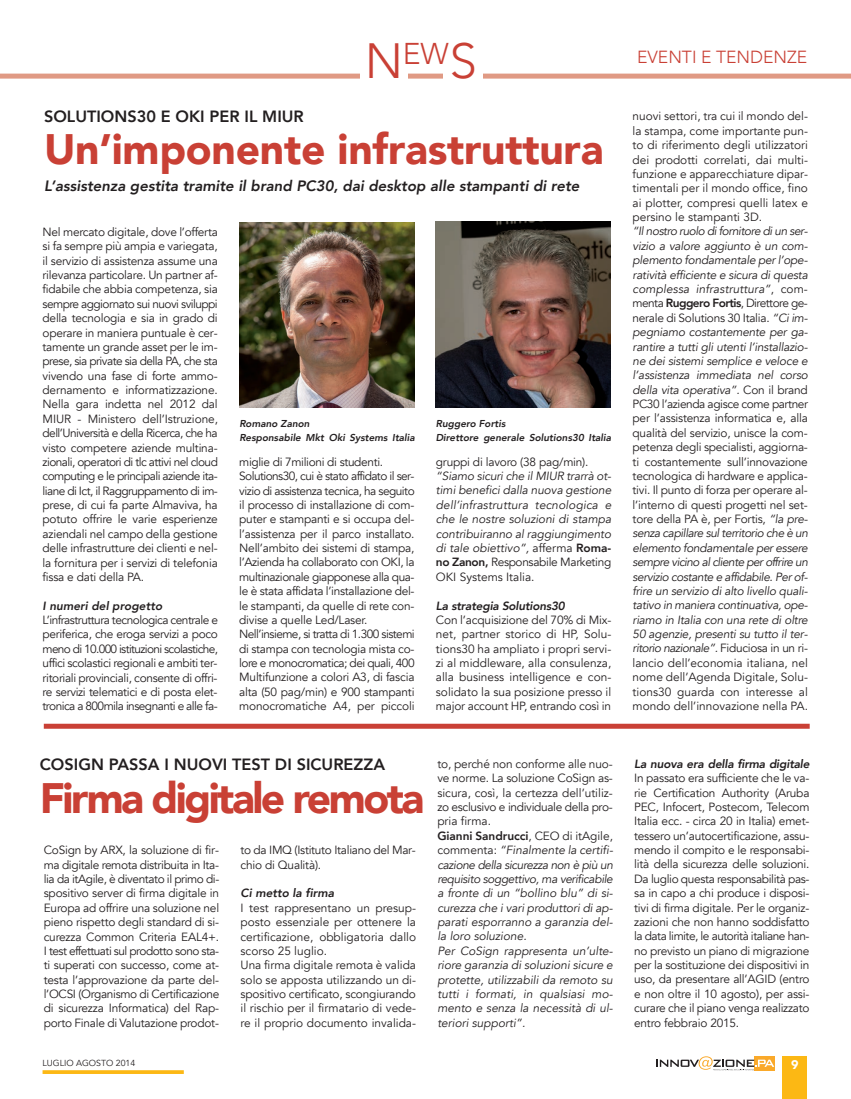
<style>
.page{position:relative;width:851px;height:1099px;background:#fff}
.page>*{position:absolute;margin:0;border:0;box-sizing:border-box;transform-origin:0 0}
.t1{font:300 49.38px "Avenir";color:#c94035}
.t2{font:900 42.5px "Avenir";letter-spacing:-.005em;color:#c94035}
.t3{font:900 42.5px "Avenir";letter-spacing:-.06em;color:#c94035}
.t4{font:300 30px "Avenir";color:#c94035}
.t5{font:300 17.5px "Avenir";color:#c94035}
.t6{font:800 16.25px "Avenir";color:#231f20}
.t7{font:italic 800 15px "Avenir";color:#231f20}
.t8{font:900 12.5px "Avenir";color:#fff}
.t9{font:11.88px/14.4px "Avenir";letter-spacing:-.015em;color:#231f20;text-align:justify}
.t10{font:italic 11.88px/14.4px "Avenir";color:#231f20;text-align:justify}
.t11{font:italic 800 11.88px "Avenir";letter-spacing:-.02em;color:#231f20}
.t12{font:italic 800 11.88px "Avenir";color:#231f20}
.t13{font:italic 800 10px/13.8px "Avenir";color:#231f20}
.t14{font:8.75px "Avenir";color:#231f20}
.s1{font-style:normal}
.s2{font-weight:800;font-style:normal}
</style>
<div class="page">
<div style="left:0;top:74px;width:850px;height:5px;background:#e09a84"></div>
<div style="left:360px;top:28px;width:48px;height:74px;background:#fff"></div>
<div style="left:443px;top:28px;width:39px;height:75px;background:#fff"></div>
<div style="left:782px;top:1056px;width:25px;height:42px;background:#fcb814"></div>
<svg style="left:656px;top:1056px;width:118px;height:14px"></svg>
<hr style="left:43px;top:1070px;width:141px;height:3px;background:#fcb814">
<img style="left:239px;top:223px;width:176px;height:184px">
<img style="left:435px;top:222px;width:175px;height:185px">
<div style="left:44px;top:723px;width:765px;height:5px;background:#c94035"></div>
<h1 class="t1" style="left:365px;top:31px;width:113px">N S</h1>
<h3 class="t4" style="left:403px;top:36px;width:48px">EW</h3>
<h3 class="t6" style="left:44px;top:103px;width:261px">SOLUTIONS30 E OKI PER IL MIUR</h3>
<h2 class="t2" style="left:44px;top:113px;width:561px">Un’imponente infrastruttura</h2>
<p class="t7" style="left:44px;top:176px;width:537px">L’assistenza gestita tramite il brand PC30, dai desktop alle stampanti di rete</p>
<p class="t9" style="left:43px;top:225px;width:177px">Nel mercato digitale, dove l’offerta si fa sempre più ampia e variegata, il servizio di assistenza assume una rilevanza particolare. Un partner af&shy;fidabile che abbia competenza, sia sempre aggiornato sui nuovi sviluppi della tecnologia e sia in grado di operare in maniera puntuale è cer&shy;tamente un grande asset per le im&shy;prese, sia private sia della PA, che sta vivendo una fase di forte ammo&shy;dernamento e informatizzazione.<br>Nella gara indetta nel 2012 dal MIUR - Ministero dell’Istruzione, dell’Università e della Ricerca, che ha visto competere aziende multina&shy;zionali, operatori di tlc attivi nel cloud computing e le principali aziende ita&shy;liane di Ict, il Raggruppamento di im&shy;prese, di cui fa parte Almaviva, ha potuto offrire le varie esperienze aziendali nel campo della gestione delle infrastrutture dei clienti e nel&shy;la fornitura per i servizi di telefonia fissa e dati della PA.</p>
<p class="t12" style="left:43px;top:598px;width:121px">I numeri del progetto</p>
<p class="t9" style="left:43px;top:613px;width:177px">L’infrastruttura tecnologica centrale e periferica, che eroga servizi a poco meno di 10.000 istituzioni scolastiche, uffici scolastici regionali e ambiti ter&shy;ritoriali provinciali, consente di offri&shy;re servizi telematici e di posta elet&shy;tronica a 800mila insegnanti e alle fa-</p>
<p class="t13" style="left:239px;top:416px;width:177px">Romano Zanon<br>Responsabile Mkt Oki Systems Italia</p>
<p class="t13" style="left:435px;top:417px;width:177px">Ruggero Fortis<br>Direttore generale Solutions30 Italia</p>
<p class="t9" style="left:239px;top:455px;width:177px;text-align:left">miglie di 7milioni di studenti.<br>Solutions30, cui è stato affidato il ser&shy;vizio di assistenza tecnica, ha seguito il processo di installazione di com&shy;puter e stampanti e si occupa del&shy;l’assistenza per il parco installato.<br>Nell’ambito dei sistemi di stampa, l’Azienda ha collaborato con OKI, la multinazionale giapponese alla qua&shy;le è stata affidata l’installazione del&shy;le stampanti, da quelle di rete con&shy;divise a quelle Led/Laser.<br>Nell’insieme, si tratta di 1.300 sistemi di stampa con tecnologia mista co&shy;lore e monocromatica; dei quali, 400<br>Multifunzione a colori A3, di fascia alta (50 pag/min) e 900 stampanti monocromatiche A4, per piccoli</p>
<p class="t9" style="left:436px;top:454px;width:154px">gruppi di lavoro (38 pag/min).</p>
<p class="t10" style="left:436px;top:469px;width:177px">“Siamo sicuri che il MIUR trarrà ot&shy;timi benefici dalla nuova gestione dell’infrastruttura tecnologica e che le nostre soluzioni di stampa contribuiranno al raggiungimento di tale obiettivo”, <span class="s1">afferma</span> <span class="s2">Roma&shy;no Zanon,</span> <span class="s1">Responsabile Marketing OKI Systems Italia.</span></p>
<p class="t11" style="left:436px;top:598px;width:130px">La strategia Solutions30</p>
<p class="t9" style="left:436px;top:613px;width:177px">Con l’acquisizione del 70% di Mix&shy;net, partner storico di HP, Solu&shy;tions30 ha ampliato i propri servi&shy;zi al middleware, alla consulenza, alla business intelligence e con&shy;solidato la sua posizione presso il major account HP, entrando così in</p>
<h3 class="t5" style="left:637px;top:47px;width:171px">EVENTI E TENDENZE</h3>
<p class="t9" style="left:632px;top:109px;width:177px">nuovi settori, tra cui il mondo del&shy;la stampa, come importante pun&shy;to di riferimento degli utilizzatori dei prodotti correlati, dai multi&shy;funzione e apparecchiature dipar&shy;timentali per il mondo office, fino ai plotter, compresi quelli latex e persino le stampanti 3D.</p>
<p class="t10" style="left:632px;top:224px;width:177px">“Il nostro ruolo di fornitore di un ser&shy;vizio a valore aggiunto è un com&shy;plemento fondamentale per l’ope&shy;ratività efficiente e sicura di questa complessa infrastruttura”<span class="s1">, com&shy;menta</span> <span class="s2">Ruggero Fortis</span><span class="s1">, Direttore ge&shy;nerale di Solutions 30 Italia.</span> “Ci im&shy;pegniamo costantemente per ga&shy;rantire a tutti gli utenti l’installazio&shy;ne dei sistemi semplice e veloce e l’assistenza immediata nel corso della vita operativa”. <span class="s1">Con il brand PC30 l’azienda agisce come partner per l’assistenza informatica e, alla qualità del servizio, unisce la com&shy;petenza degli specialisti, aggiorna&shy;ti costantemente sull’innovazione tecnologica di hardware e applica&shy;tivi. Il punto di forza per operare al&shy;l’interno di questi progetti nel set&shy;tore della PA è, per Fortis,</span> “la pre&shy;senza capillare sul territorio che è un elemento fondamentale per essere sempre vicino al cliente per offrire un servizio costante e affidabile. Per of&shy;frire un servizio di alto livello quali&shy;tativo in maniera continuativa, ope&shy;riamo in Italia con una rete di oltre 50 agenzie, presenti su tutto il ter&shy;ritorio nazionale”. <span class="s1">Fiduciosa in un ri&shy;lancio dell’economia italiana, nel nome dell’Agenda Digitale, Solu&shy;tions30 guarda con interesse al mondo dell’innovazione nella PA.</span></p>
<h3 class="t6" style="left:40px;top:752px;width:347px">COSIGN PASSA I NUOVI TEST DI SICUREZZA</h3>
<h2 class="t3" style="left:40px;top:761px;width:386px">Firma digitale remota</h2>
<p class="t9" style="left:44px;top:843px;width:177px">CoSign by ARX, la soluzione di fir&shy;ma digitale remota distribuita in Ita&shy;lia da itAgile, è diventato il primo di&shy;spositivo server di firma digitale in Europa ad offrire una soluzione nel pieno rispetto degli standard di si&shy;curezza Common Criteria EAL4+.<br>I test effettuati sul prodotto sono sta&shy;ti superati con successo, come at&shy;testa l’approvazione da parte del&shy;l’OCSI (Organismo di Certificazione di sicurezza Informatica) del Rap&shy;porto Finale di Valutazione prodot-</p>
<p class="t9" style="left:240px;top:843px;width:177px">to da IMQ (Istituto Italiano del Mar&shy;chio di Qualità).</p>
<p class="t12" style="left:240px;top:886px;width:95px">Ci metto la firma</p>
<p class="t9" style="left:240px;top:900px;width:177px;text-align:left">I test rappresentano un presup&shy;posto essenziale per ottenere la certificazione, obbligatoria dallo scorso 25 luglio.<br>Una firma digitale remota è valida solo se apposta utilizzando un di&shy;spositivo certificato, scongiurando il rischio per il firmatario di vede&shy;re il proprio documento invalida-</p>
<p class="t10" style="left:437px;top:756px;width:177px;text-align:left"><span class="s1">to, perché non conforme alle nuo&shy;ve norme. La soluzione CoSign as&shy;sicura, così, la certezza dell’utiliz&shy;zo esclusivo e individuale della pro&shy;pria firma.<br></span><span class="s2">Gianni Sandrucci</span><span class="s1">, CEO di itAgile, commenta:</span> “Finalmente la certifi&shy;cazione della sicurezza non è più un requisito soggettivo, ma verificabile a fronte di un “bollino blu” di si&shy;curezza che i vari produttori di ap&shy;parati esporranno a garanzia del&shy;la loro soluzione.<br>Per CoSign rappresenta un’ulte&shy;riore garanzia di soluzioni sicure e protette, utilizzabili da remoto su tutti i formati, in qualsiasi mo&shy;mento e senza la necessità di ul&shy;teriori supporti”.</p>
<p class="t11" style="left:634px;top:756px;width:177px">La nuova era della firma digitale</p>
<p class="t9" style="left:634px;top:771px;width:177px">In passato era sufficiente che le va&shy;rie Certification Authority (Aruba PEC, Infocert, Postecom, Telecom Italia ecc. - circa 20 in Italia) emet&shy;tessero un’autocertificazione, assu&shy;mendo il compito e le responsabi&shy;lità della sicurezza delle soluzioni.<br>Da luglio questa responsabilità pas&shy;sa in capo a chi produce i disposi&shy;tivi di firma digitale. Per le organiz&shy;zazioni che non hanno soddisfatto la data limite, le autorità italiane han&shy;no previsto un piano di migrazione per la sostituzione dei dispositivi in uso, da presentare all’AGID (entro e non oltre il 10 agosto), per assi&shy;curare che il piano venga realizzato entro febbraio 2015.</p>
<p class="t14" style="left:42px;top:1057px;width:94px">LUGLIO AGOSTO 2014</p>
<p class="t8" style="left:790px;top:1053px;width:9px">9</p>
</div>
